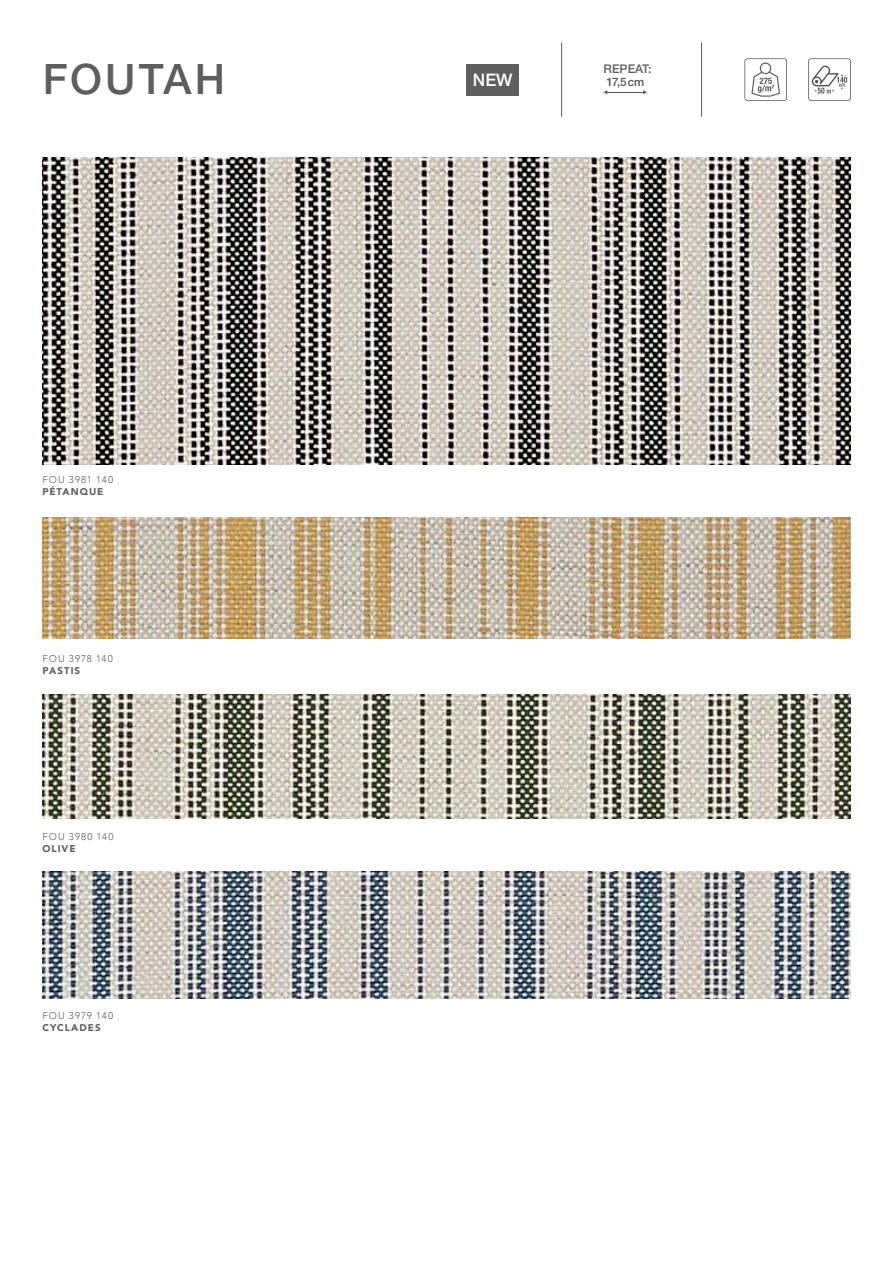
<style>
.page{position:relative;width:893px;height:1263px;background:#fff}
.page>*{position:absolute;margin:0;border:0;box-sizing:border-box;transform-origin:0 0}
.t1{font:500 42px "Helvetica Neue LT Std";letter-spacing:.075em;color:#5d5e5d}
.t2{font:500 17.4px "Helvetica Neue LT Std";color:#fff}
.t3{font:500 12px "Helvetica Neue LT Std";color:#5d5e5d}
.t4{font:500 11.55px "Helvetica Neue LT Std";color:#555756}
.t5{font:300 9.75px "Avenir";letter-spacing:.105em;color:#5d5e5d}
.t6{font:900 9.75px "Avenir";letter-spacing:.1em;color:#5d5e5d}
</style>
<div class="page">
<hr style="left:607px;top:92px;width:36px;height:1px;background:#555756">
<svg style="left:643px;top:90px;width:4px;height:4px"></svg>
<svg style="left:808px;top:58px;width:43px;height:43px"></svg>
<svg style="left:744px;top:58px;width:43px;height:43px"></svg>
<hr style="left:701px;top:43px;width:1px;height:74px;background:#5d5e5d">
<img style="left:43px;top:157px;width:807px;height:307px">
<img style="left:43px;top:518px;width:807px;height:121px">
<img style="left:43px;top:694px;width:807px;height:125px">
<img style="left:43px;top:872px;width:807px;height:127px">
<hr style="left:561px;top:43px;width:1px;height:74px;background:#5d5e5d">
<div style="left:467px;top:64px;width:52px;height:31px;background:#5d5e5d"></div>
<h1 class="t1" style="left:43px;top:54px;width:184px">FOUTAH</h1>
<h2 class="t2" style="left:473px;top:69px;width:41px">NEW</h2>
<p class="t3" style="left:604px;top:62px;width:49px">REPEAT:</p>
<p class="t4" style="left:607px;top:75px;width:39px">17,5cm</p>
<p class="t5" style="left:43px;top:474px;width:72px">FOU 3981 140</p>
<p class="t6" style="left:43px;top:487px;width:62px">PÉTANQUE</p>
<p class="t5" style="left:43px;top:653px;width:72px">FOU 3978 140</p>
<p class="t6" style="left:43px;top:666px;width:39px">PASTIS</p>
<p class="t5" style="left:43px;top:831px;width:73px">FOU 3980 140</p>
<p class="t6" style="left:43px;top:844px;width:35px">OLIVE</p>
<p class="t5" style="left:43px;top:1010px;width:72px">FOU 3979 140</p>
<p class="t6" style="left:43px;top:1023px;width:60px">CYCLADES</p>
</div>
